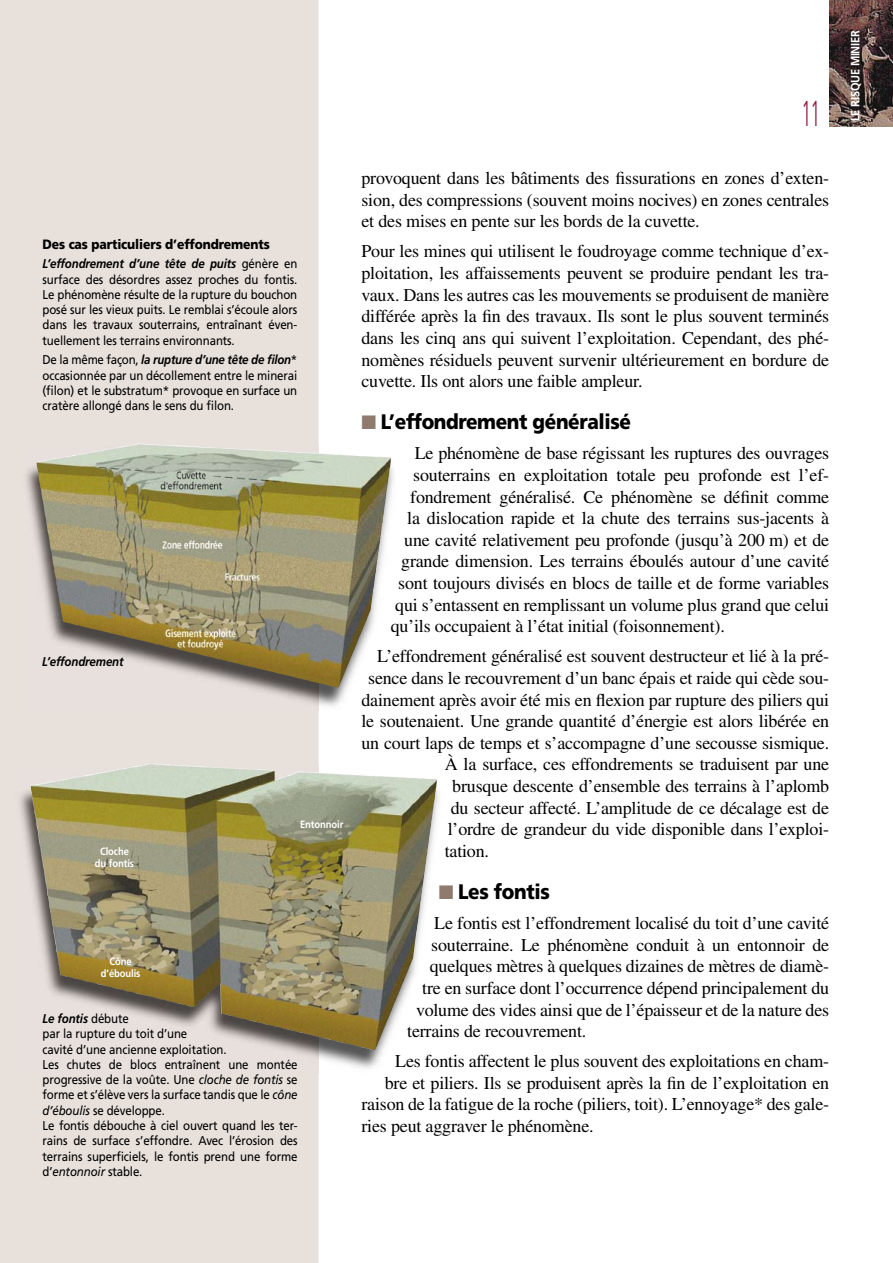
<style>
.page{position:relative;width:893px;height:1263px;background:#fff}
.page>*{position:absolute;margin:0;border:0;box-sizing:border-box;transform-origin:0 0}
.t1{font:300 36px "Frutiger";color:#941d3c;scale:.5 1}
.t2{font:900 21px "Frutiger";letter-spacing:-.02em;color:#000;scale:.9 1}
.t3{font:18px/21.6px "Times";letter-spacing:-.01em;color:#000;text-align:justify}
.t4{font:900 13.5px "Frutiger";letter-spacing:-.01em;color:#000;scale:.9 1}
.t5{font:12.75px/15.3px "Frutiger";letter-spacing:-.01em;color:#000;text-align:justify;scale:.9 1}
.t6{font:italic 700 12.75px "Frutiger";letter-spacing:-.01em;color:#000;scale:.9 1}
.t7{font:700 12px "Frutiger";letter-spacing:-.025em;color:#fff;scale:.92 1}
.t8{font:700 10.5px/12px "Frutiger";letter-spacing:-.01em;color:#fff;text-align:center;scale:.9 1}
.s1{font-weight:700;font-style:italic}
.s2{font-style:italic}
</style>
<div class="page">
<div style="left:0;top:0;width:319px;height:1263px;background:#e7e0db"></div>
<img style="left:829px;top:0;width:64px;height:127px">
<img style="left:22px;top:445px;width:372px;height:266px">
<img style="left:348px;top:457px;width:43px;height:208px">
<img style="left:15px;top:765px;width:424px;height:308px">
<img style="left:275px;top:770px;width:162px;height:221px">
<p class="t4" style="left:43px;top:236px;width:254px">Des cas particuliers d’effondrements</p>
<p class="t5" style="left:43px;top:256px;width:285px"><span class="s1">L’effondrement d’une tête de puits</span> génère en surface des désordres assez proches du fontis.<br>Le phénomène résulte de la rupture du bouchon posé sur les vieux puits. Le remblai s’écoule alors dans les travaux souterrains, entraînant éven&shy;tuellement les terrains environnants.</p>
<p class="t5" style="left:43px;top:352px;width:285px">De la même façon, <span class="s1">la rupture d’une tête de filon</span>* occasionnée par un décollement entre le minerai (filon) et le substratum* provoque en surface un cratère allongé dans le sens du filon.</p>
<p class="t6" style="left:42px;top:654px;width:92px">L’effondrement</p>
<p class="t8" style="left:95px;top:846px;width:45px">Cloche du fontis</p>
<p class="t8" style="left:101px;top:955px;width:46px">Cône d’éboulis</p>
<p class="t8" style="left:300px;top:818px;width:50px">Entonnoir</p>
<p class="t5" style="left:43px;top:1011px;width:285px;text-align:left"><span class="s1">Le fontis</span> débute<br>par la rupture du toit d’une<br>cavité d’une ancienne exploitation.<br>Les chutes de blocs entraînent une montée progressive de la voûte. Une <span class="s2">cloche de fontis</span> se forme et s’élève vers la surface tandis que le <span class="s2">cône d’éboulis</span> se développe.<br>Le fontis débouche à ciel ouvert quand les ter&shy;rains de surface s’effondre. Avec l’érosion des terrains superficiels, le fontis prend une forme d’<span class="s2">entonnoir</span> stable.</p>
<h1 class="t1" style="left:801px;top:93px;width:40px">11</h1>
<p class="t3" style="left:361px;top:167px;width:469px">provoquent dans les bâtiments des fissurations en zones d’exten&shy;sion, des compressions (souvent moins nocives) en zones centrales et des mises en pente sur les bords de la cuvette.</p>
<p class="t3" style="left:361px;top:241px;width:469px">Pour les mines qui utilisent le foudroyage comme technique d’ex&shy;ploitation, les affaissements peuvent se produire pendant les tra&shy;vaux. Dans les autres cas les mouvements se produisent de manière différée après la fin des travaux. Ils sont le plus souvent terminés dans les cinq ans qui suivent l’exploitation. Cependant, des phé&shy;nomènes résiduels peuvent survenir ultérieurement en bordure de cuvette. Ils ont alors une faible ampleur.</p>
<p class="t2" style="left:381px;top:409px;width:279px">L’effondrement généralisé</p>
<p class="t3" style="left:415px;top:442px;width:416px">Le phénomène de base régissant les ruptures des ouvrages</p>
<p class="t3" style="left:413px;top:464px;width:417px">souterrains en exploitation totale peu profonde est l’ef-</p>
<p class="t3" style="left:410px;top:486px;width:420px">fondrement généralisé. Ce phénomène se définit comme</p>
<p class="t3" style="left:407px;top:507px;width:423px">la dislocation rapide et la chute des terrains sus-jacents à</p>
<p class="t3" style="left:404px;top:529px;width:426px">une cavité relativement peu profonde (jusqu’à 200 m) et de</p>
<p class="t3" style="left:401px;top:550px;width:429px">grande dimension. Les terrains éboulés autour d’une cavité</p>
<p class="t3" style="left:398px;top:572px;width:433px">sont toujours divisés en blocs de taille et de forme variables</p>
<p class="t3" style="left:395px;top:594px;width:435px">qui s’entassent en remplissant un volume plus grand que celui</p>
<p class="t3" style="left:391px;top:615px;width:336px">qu’ils occupaient à l’état initial (foisonnement).</p>
<p class="t3" style="left:377px;top:645px;width:453px">L’effondrement généralisé est souvent destructeur et lié à la pré-</p>
<p class="t3" style="left:368px;top:667px;width:463px">sence dans le recouvrement d’un banc épais et raide qui cède sou-</p>
<p class="t3" style="left:361px;top:689px;width:469px">dainement après avoir été mis en flexion par rupture des piliers qui</p>
<p class="t3" style="left:361px;top:710px;width:469px">le soutenaient. Une grande quantité d’énergie est alors libérée en</p>
<p class="t3" style="left:361px;top:732px;width:469px">un court laps de temps et s’accompagne d’une secousse sismique.</p>
<p class="t3" style="left:445px;top:753px;width:386px">À la surface, ces effondrements se traduisent par une</p>
<p class="t3" style="left:452px;top:775px;width:378px">brusque descente d’ensemble des terrains à l’aplomb</p>
<p class="t3" style="left:451px;top:797px;width:380px">du secteur affecté. L’amplitude de ce décalage est de</p>
<p class="t3" style="left:448px;top:818px;width:383px">l’ordre de grandeur du vide disponible dans l’exploi-</p>
<p class="t3" style="left:445px;top:840px;width:46px">tation.</p>
<p class="t2" style="left:458px;top:879px;width:103px">Les fontis</p>
<p class="t3" style="left:434px;top:912px;width:397px">Le fontis est l’effondrement localisé du toit d’une cavité</p>
<p class="t3" style="left:431px;top:934px;width:399px">souterraine. Le phénomène conduit à un entonnoir de</p>
<p class="t3" style="left:430px;top:955px;width:401px">quelques mètres à quelques dizaines de mètres de diamè-</p>
<p class="t3" style="left:422px;top:977px;width:408px">tre en surface dont l’occurrence dépend principalement du</p>
<p class="t3" style="left:416px;top:998px;width:414px">volume des vides ainsi que de l’épaisseur et de la nature des</p>
<p class="t3" style="left:407px;top:1020px;width:181px">terrains de recouvrement.</p>
<p class="t3" style="left:395px;top:1050px;width:436px">Les fontis affectent le plus souvent des exploitations en cham-</p>
<p class="t3" style="left:385px;top:1072px;width:446px">bre et piliers. Ils se produisent après la fin de l’exploitation en</p>
<p class="t3" style="left:361px;top:1093px;width:469px">raison de la fatigue de la roche (piliers, toit). L’ennoyage* des gale-</p>
<p class="t3" style="left:361px;top:1115px;width:234px">ries peut aggraver le phénomène.</p>
<p class="t7" style="left:848px;top:121px;width:100px;rotate:-90deg">LE RISQUE MINIER</p>
</div>
